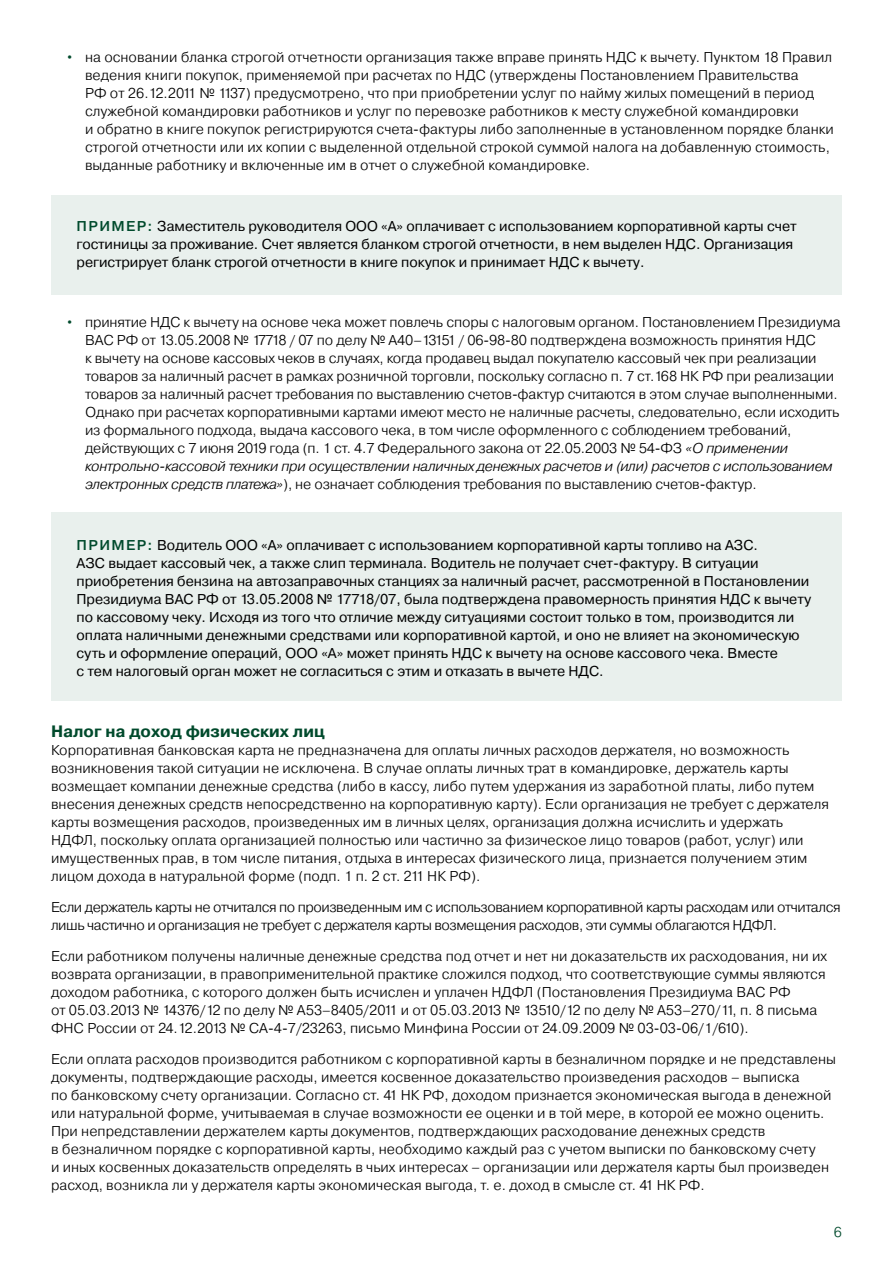
<style>
.page{position:relative;width:893px;height:1263px;background:#fff}
.page>*{position:absolute;margin:0;border:0;box-sizing:border-box;transform-origin:0 0}
.t1{font:700 16.5px "Pragmatica";color:#004a2c}
.t2{font:300 14.25px/18px "Pragmatica";color:#000}
.t3{font:14.25px/18px "Pragmatica";color:#000}
.t4{font:300 14.25px/18px "Pragmatica";letter-spacing:-.03em;color:#000}
.t5{font:300 14.25px "Pragmatica";color:#004a2c}
.s1{font-weight:500;color:#004a2c}
.s2{font-style:italic}
</style>
<div class="page">
<div style="left:51px;top:195px;width:791px;height:99px;background:#e9f0ed"></div>
<div style="left:51px;top:512px;width:791px;height:189px;background:#e9f0ed"></div>
<p class="t2" style="left:85px;top:48px;width:750px;text-indent:-19px"><span class="s1">•</span> на основании бланка строгой отчетности организация также вправе принять НДС к вычету. Пунктом 18 Правил ведения книги покупок, применяемой при расчетах по НДС (утверждены Постановлением Правительства<br>РФ от 26.12.2011 № 1137) предусмотрено, что при приобретении услуг по найму жилых помещений в период служебной командировки работников и услуг по перевозке работников к месту служебной командировки<br>и обратно в книге покупок регистрируются счета-фактуры либо заполненные в установленном порядке бланки строгой отчетности или их копии с выделенной отдельной строкой суммой налога на добавленную стоимость, выданные работнику и включенные им в отчет о служебной командировке.</p>
<p class="t3" style="left:77px;top:217px;width:722px"><span class="s1">ПРИМЕР:</span> Заместитель руководителя ООО «А» оплачивает с использованием корпоративной карты счет гостиницы за проживание. Счет является бланком строгой отчетности, в нем выделен НДС. Организация регистрирует бланк строгой отчетности в книге покупок и принимает НДС к вычету.</p>
<p class="t2" style="left:85px;top:313px;width:757px;text-indent:-19px"><span class="s1">•</span> принятие НДС к вычету на основе чека может повлечь споры с налоговым органом. Постановлением Президиума ВАС РФ от 13.05.2008 № 17718 / 07 по делу № А40–13151 / 06-98-80 подтверждена возможность принятия НДС<br>к вычету на основе кассовых чеков в случаях, когда продавец выдал покупателю кассовый чек при реализации товаров за наличный расчет в рамках розничной торговли, поскольку согласно п. 7 ст.168 НК РФ при реализации товаров за наличный расчет требования по выставлению счетов-фактур считаются в этом случае выполненными.<br>Однако при расчетах корпоративными картами имеют место не наличные расчеты, следовательно, если исходить из формального подхода, выдача кассового чека, в том числе оформленного с соблюдением требований, действующих с 7 июня 2019 года (п. 1 ст. 4.7 Федерального закона от 22.05.2003 № 54-ФЗ <span class="s2">«О применении контрольно-кассовой техники при осуществлении наличных денежных расчетов и (или) расчетов с использованием электронных средств платежа»</span>), не означает соблюдения требования по выставлению счетов-фактур.</p>
<p class="t3" style="left:77px;top:536px;width:736px"><span class="s1">ПРИМЕР:</span> Водитель ООО «А» оплачивает с использованием корпоративной карты топливо на АЗС.<br>АЗС выдает кассовый чек, а также слип терминала. Водитель не получает счет-фактуру. В ситуации приобретения бензина на автозаправочных станциях за наличный расчет, рассмотренной в Постановлении Президиума ВАС РФ от 13.05.2008 № 17718/07, была подтверждена правомерность принятия НДС к вычету по кассовому чеку. Исходя из того что отличие между ситуациями состоит только в том, производится ли оплата наличными денежными средствами или корпоративной картой, и оно не влияет на экономическую суть и оформление операций, ООО «А» может принять НДС к вычету на основе кассового чека. Вместе<br>с тем налоговый орган может не согласиться с этим и отказать в вычете НДС.</p>
<p class="t1" style="left:51px;top:721px;width:275px">Налог на доход физических лиц</p>
<p class="t2" style="left:51px;top:741px;width:780px">Корпоративная банковская карта не предназначена для оплаты личных расходов держателя, но возможность возникновения такой ситуации не исключена. В случае оплаты личных трат в командировке, держатель карты возмещает компании денежные средства (либо в кассу, либо путем удержания из заработной платы, либо путем внесения денежных средств непосредственно на корпоративную карту). Если организация не требует с держателя карты возмещения расходов, произведенных им в личных целях, организация должна исчислить и удержать НДФЛ, поскольку оплата организацией полностью или частично за физическое лицо товаров (работ, услуг) или имущественных прав, в том числе питания, отдыха в интересах физического лица, признается получением этим лицом дохода в натуральной форме (подп. 1 п. 2 ст. 211 НК РФ).</p>
<p class="t4" style="left:51px;top:898px;width:791px">Если держатель карты не отчитался по произведенным им с использованием корпоративной карты расходам или отчитался лишь частично и организация не требует с держателя карты возмещения расходов, эти суммы облагаются НДФЛ.</p>
<p class="t2" style="left:51px;top:947px;width:777px">Если работником получены наличные денежные средства под отчет и нет ни доказательств их расходования, ни их возврата организации, в правоприменительной практике сложился подход, что соответствующие суммы являются доходом работника, с которого должен быть исчислен и уплачен НДФЛ (Постановления Президиума ВАС РФ<br>от 05.03.2013 № 14376/12 по делу № А53–8405/2011 и от 05.03.2013 № 13510/12 по делу № А53–270/11, п. 8 письма ФНС России от 24.12.2013 № СА-4-7/23263, письмо Минфина России от 24.09.2009 № 03-03-06/1/610).</p>
<p class="t2" style="left:51px;top:1049px;width:787px">Если оплата расходов производится работником с корпоративной карты в безналичном порядке и не представлены документы, подтверждающие расходы, имеется косвенное доказательство произведения расходов – выписка<br>по банковскому счету организации. Согласно ст. 41 НК РФ, доходом признается экономическая выгода в денежной или натуральной форме, учитываемая в случае возможности ее оценки и в той мере, в которой ее можно оценить.<br>При непредставлении держателем карты документов, подтверждающих расходование денежных средств<br>в безналичном порядке с корпоративной карты, необходимо каждый раз с учетом выписки по банковскому счету<br>и иных косвенных доказательств определять в чьих интересах – организации или держателя карты был произведен расход, возникла ли у держателя карты экономическая выгода, т. е. доход в смысле ст. 41 НК РФ.</p>
<p class="t5" style="left:834px;top:1223px;width:10px">6</p>
</div>
